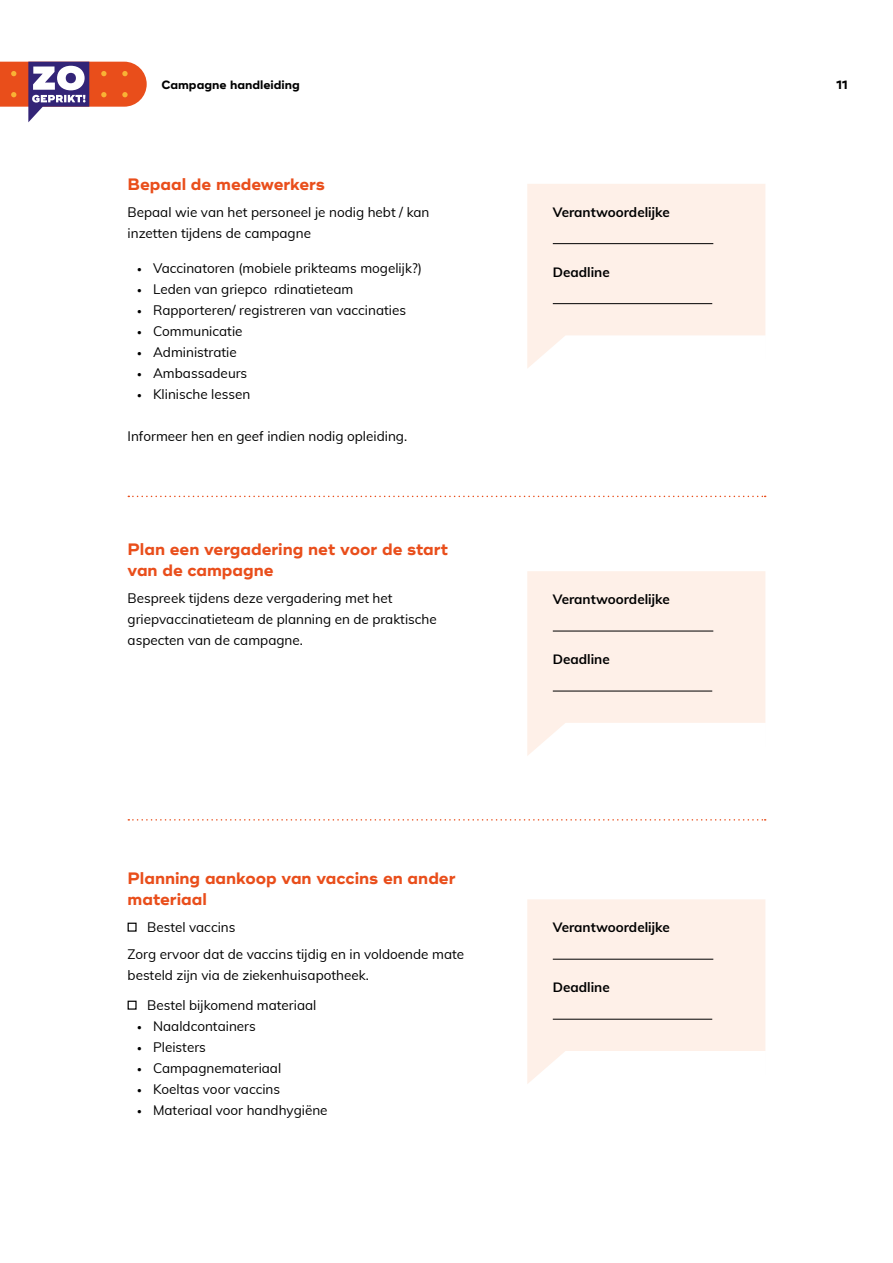
<style>
.page{position:relative;width:893px;height:1263px;background:#fff}
.page>*{position:absolute;margin:0;border:0;box-sizing:border-box;transform-origin:0 0}
.Plate_tekst{font:700 16.5px/21px "Ridley Grotesk";color:#e94e1b}
.Plate_tekst-2{font:13.5px/27px "Muli";color:#000}
.Plate_tekst-3{font:700 13.5px "Muli";color:#000}
.t1{font:700 12px "Ridley Grotesk";color:#000}
.s1{font-family:"Athelas"}
</style>
<div class="page">
<div style="left:128px;top:923px;width:9px;height:9px;border:1px solid #000"></div>
<div style="left:128px;top:1001px;width:9px;height:9px;border:1px solid #000"></div>
<svg style="left:128px;top:496px;width:638px;height:1px"></svg>
<svg style="left:128px;top:819px;width:638px;height:1px"></svg>
<svg style="left:527px;top:899px;width:238px;height:185px"></svg>
<svg style="left:527px;top:571px;width:238px;height:185px"></svg>
<svg style="left:527px;top:184px;width:238px;height:184px"></svg>
<hr style="left:553px;top:959px;width:160px;height:1px;background:#000">
<hr style="left:553px;top:1019px;width:159px;height:1px;background:#000">
<hr style="left:553px;top:631px;width:160px;height:1px;background:#000">
<hr style="left:553px;top:691px;width:159px;height:1px;background:#000">
<hr style="left:553px;top:243px;width:160px;height:1px;background:#000">
<hr style="left:553px;top:303px;width:159px;height:1px;background:#000">
<svg style="left:0;top:62px;width:147px;height:60px"></svg>
<p class="t1" style="left:162px;top:78px;width:140px">Campagne handleiding</p>
<p class="t1" style="left:836px;top:78px;width:13px">11</p>
<p class="Plate_tekst" style="left:128px;top:174px;width:199px">Bepaal de medewerkers</p>
<p class="Plate_tekst-2" style="left:128px;top:198px;width:303px">Bepaal wie van het personeel je nodig hebt / kan</p>
<p class="Plate_tekst-2" style="left:128px;top:219px;width:185px">inzetten tijdens de campagne</p>
<p class="Plate_tekst-2" style="left:136px;top:254px;width:288px"><span class="s1">•</span> Vaccinatoren (mobiele prikteams mogelijk?)</p>
<p class="Plate_tekst-2" style="left:136px;top:275px;width:219px"><span class="s1">•</span> Leden van griepco rdinatieteam</p>
<p class="Plate_tekst-2" style="left:136px;top:296px;width:272px"><span class="s1">•</span> Rapporteren/ registreren van vaccinaties</p>
<p class="Plate_tekst-2" style="left:136px;top:317px;width:108px"><span class="s1">•</span> Communicatie</p>
<p class="Plate_tekst-2" style="left:136px;top:338px;width:102px"><span class="s1">•</span> Administratie</p>
<p class="Plate_tekst-2" style="left:136px;top:359px;width:113px"><span class="s1">•</span> Ambassadeurs</p>
<p class="Plate_tekst-2" style="left:136px;top:380px;width:116px"><span class="s1">•</span> Klinische lessen</p>
<p class="Plate_tekst-2" style="left:128px;top:422px;width:281px">Informeer hen en geef indien nodig opleiding.</p>
<p class="Plate_tekst" style="left:128px;top:539px;width:322px">Plan een vergadering net voor de start van de campagne</p>
<p class="Plate_tekst-2" style="left:128px;top:587px;width:311px;line-height:21px">Bespreek tijdens deze vergadering met het griepvaccinatieteam de planning en de praktische</p>
<p class="Plate_tekst-2" style="left:128px;top:626px;width:177px">aspecten van de campagne.</p>
<p class="Plate_tekst" style="left:128px;top:868px;width:329px">Planning aankoop van vaccins en ander materiaal</p>
<p class="Plate_tekst-2" style="left:128px;top:913px;width:338px;text-indent:20px">Bestel vaccins<br>Zorg ervoor dat de vaccins tijdig en in voldoende mate</p>
<p class="Plate_tekst-2" style="left:128px;top:961px;width:243px">besteld zijn via de ziekenhuisapotheek.</p>
<p class="Plate_tekst-2" style="left:147px;top:991px;width:171px">Bestel bijkomend materiaal</p>
<p class="Plate_tekst-2" style="left:136px;top:1012px;width:121px"><span class="s1">•</span> Naaldcontainers</p>
<p class="Plate_tekst-2" style="left:136px;top:1033px;width:71px"><span class="s1">•</span> Pleisters</p>
<p class="Plate_tekst-2" style="left:136px;top:1054px;width:147px"><span class="s1">•</span> Campagnemateriaal</p>
<p class="Plate_tekst-2" style="left:136px;top:1075px;width:146px"><span class="s1">•</span> Koeltas voor vaccins</p>
<p class="Plate_tekst-2" style="left:136px;top:1096px;width:193px"><span class="s1">•</span> Materiaal voor handhygiëne</p>
<p class="Plate_tekst-3" style="left:553px;top:202px;width:119px">Verantwoordelijke</p>
<p class="Plate_tekst-3" style="left:553px;top:262px;width:58px">Deadline</p>
<p class="Plate_tekst-3" style="left:553px;top:589px;width:119px">Verantwoordelijke</p>
<p class="Plate_tekst-3" style="left:553px;top:649px;width:58px">Deadline</p>
<p class="Plate_tekst-3" style="left:553px;top:918px;width:119px">Verantwoordelijke</p>
<p class="Plate_tekst-3" style="left:553px;top:978px;width:58px">Deadline</p>
</div>
